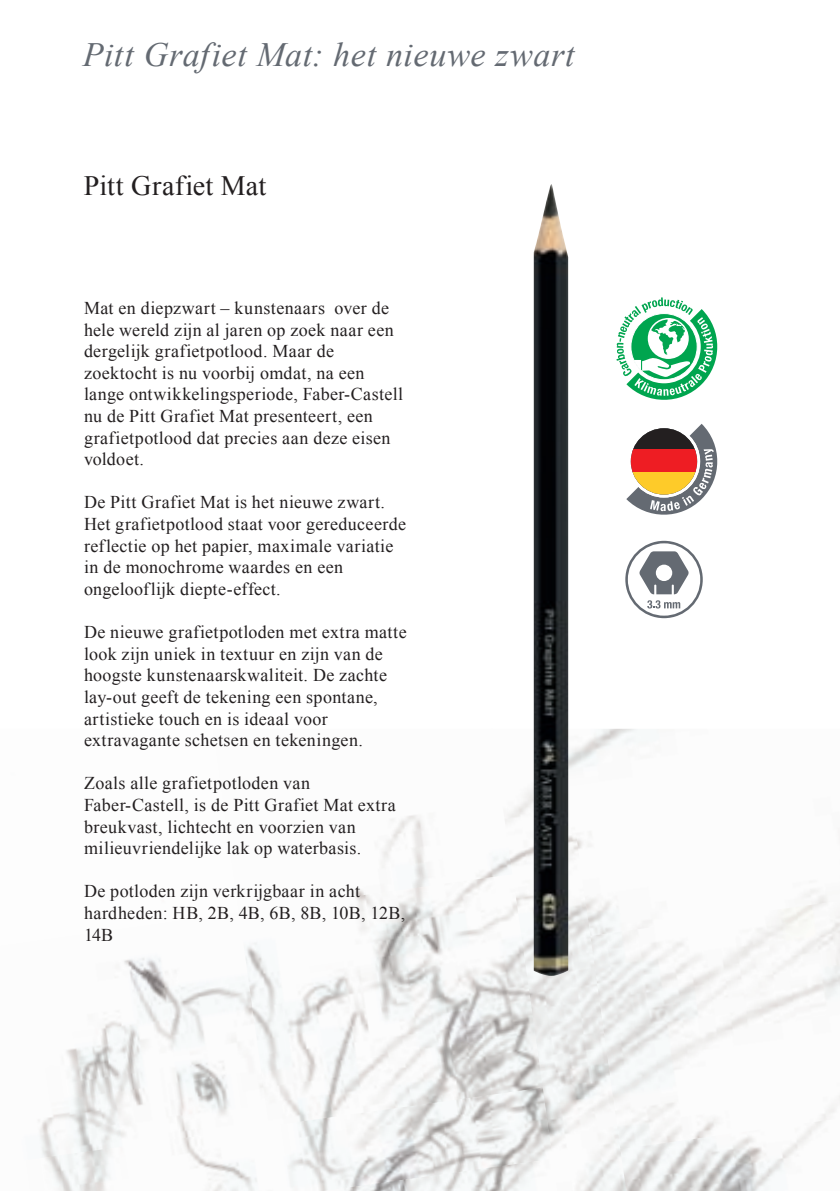
<style>
.page{position:relative;width:840px;height:1191px;background:#fff}
.page>*{position:absolute;margin:0;border:0;box-sizing:border-box;transform-origin:0 0}
.t1{font:italic 34px "Times New Roman";letter-spacing:.02em;color:#646a72}
.t2{font:28px "Times New Roman";letter-spacing:.005em;color:#231f20}
.t3{font:18px/21.6px "Times New Roman";letter-spacing:.02em;color:#231f20}
</style>
<div class="page">
<img style="left:381px;top:815px;width:110px;height:59px">
<img style="left:491px;top:789px;width:129px;height:402px">
<img style="left:568px;top:729px;width:260px;height:207px">
<img style="left:66px;top:958px;width:173px;height:129px">
<img style="left:239px;top:874px;width:303px;height:213px">
<img style="left:590px;top:901px;width:249px;height:248px">
<img style="left:38px;top:1087px;width:514px;height:104px">
<img style="left:323px;top:1158px;width:234px;height:33px">
<img style="left:620px;top:1118px;width:219px;height:73px">
<svg style="left:616px;top:297px;width:102px;height:218px"></svg>
<img style="left:533px;top:184px;width:35px;height:791px">
<svg style="left:625px;top:540px;width:78px;height:79px"></svg>
<h1 class="t1" style="left:83px;top:42px;width:493px">Pitt Grafiet Mat: het nieuwe zwart</h1>
<h2 class="t2" style="left:84px;top:176px;width:184px">Pitt Grafiet Mat</h2>
<p class="t3" style="left:84px;top:299px;width:320px">Mat en diepzwart – kunstenaars over de hele wereld zijn al jaren op zoek naar een dergelijk grafietpotlood. Maar de zoektocht is nu voorbij omdat, na een lange ontwikkelingsperiode, Faber-Castell nu de Pitt Grafiet Mat presenteert, een grafietpotlood dat precies aan deze eisen voldoet.</p>
<p class="t3" style="left:84px;top:493px;width:323px">De Pitt Grafiet Mat is het nieuwe zwart.<br>Het grafietpotlood staat voor gereduceerde reflectie op het papier, maximale variatie in de monochrome waardes en een ongelooflijk diepte-effect.</p>
<p class="t3" style="left:84px;top:623px;width:324px">De nieuwe grafietpotloden met extra matte look zijn uniek in textuur en zijn van de hoogste kunstenaarskwaliteit. De zachte lay-out geeft de tekening een spontane, artistieke touch en is ideaal voor extravagante schetsen en tekeningen.</p>
<p class="t3" style="left:84px;top:774px;width:313px">Zoals alle grafietpotloden van Faber-Castell, is de Pitt Grafiet Mat extra breukvast, lichtecht en voorzien van milieuvriendelijke lak op waterbasis.</p>
<p class="t3" style="left:84px;top:882px;width:322px">De potloden zijn verkrijgbaar in acht hardheden: HB, 2B, 4B, 6B, 8B, 10B, 12B,<br>14B</p>
</div>
